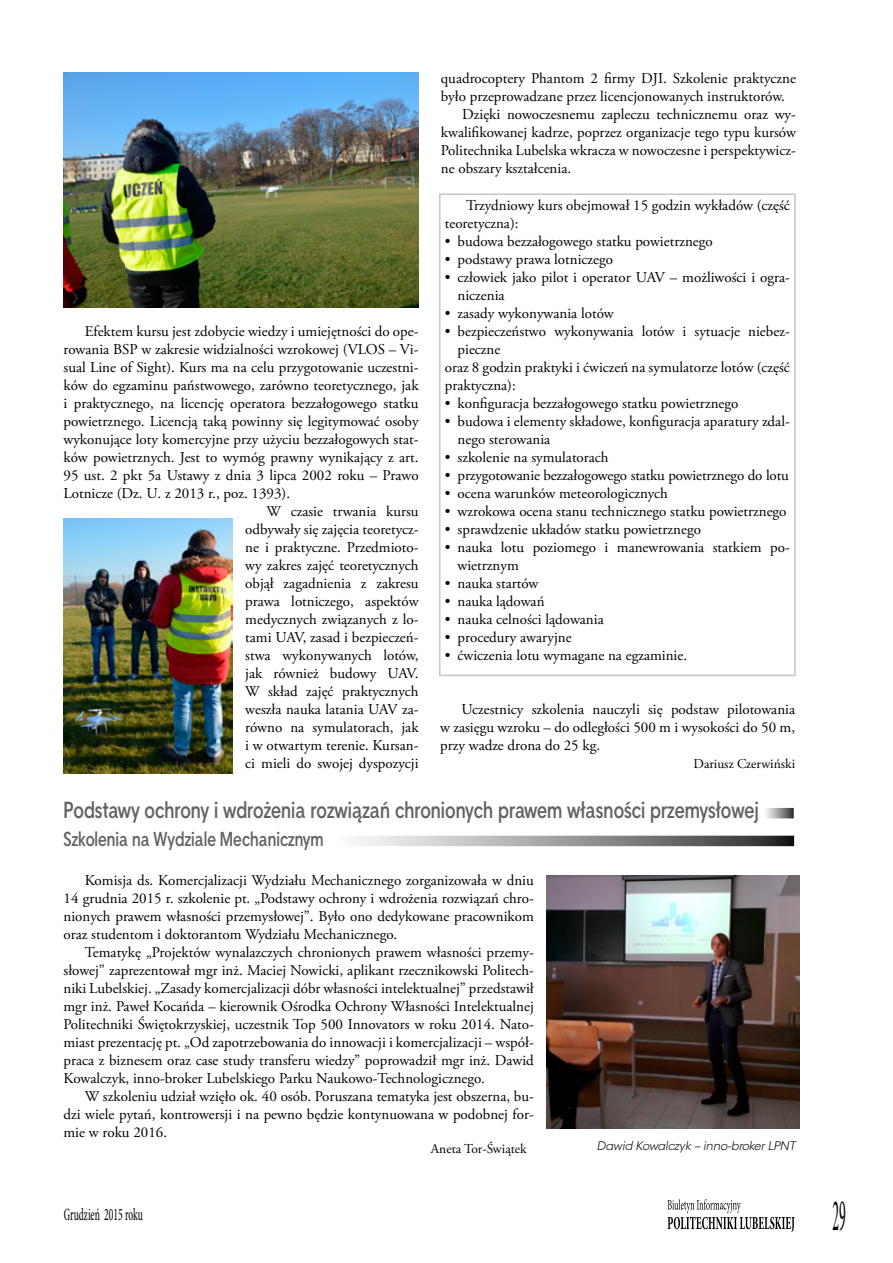
<style>
.page{position:relative;width:893px;height:1263px;background:#fff}
.page>*{position:absolute;margin:0;border:0;box-sizing:border-box;transform-origin:0 0}
.t1{font:condensed 45px "Minion Pro";color:#000;scale:.33 1}
.tytuł_3{font:700 22.5px "Straight Cnd EFN";color:#646363}
.tytuł_4{font:700 19.5px "Straight Cnd EFN";color:#646363}
.t2{font:condensed 17.4px "Minion Pro";color:#000;scale:.6 1}
.t3{font:15px/18px "Adobe Garamond Pro";color:#000;text-align:justify}
.Autor{font:13.5px "Adobe Garamond Pro";color:#000}
.fotografia{font:italic 12px "Straight EFN";color:#000}
</style>
<div class="page">
<svg style="left:668px;top:1199px;width:127px;height:33px"></svg>
<div style="left:439px;top:193px;width:357px;height:483px;border:2px solid #c6c6c6"></div>
<svg style="left:766px;top:808px;width:28px;height:10px"></svg>
<svg style="left:359px;top:836px;width:435px;height:10px;background:#939292"></svg>
<img style="left:64px;top:72px;width:355px;height:235px">
<img style="left:64px;top:519px;width:169px;height:254px">
<img style="left:547px;top:875px;width:252px;height:253px">
<p class="t3" style="left:64px;top:323px;width:357px;text-indent:21px">Efektem kursu jest zdobycie wiedzy i umiejętności do ope&shy;rowania BSP w zakresie widzialności wzrokowej (VLOS – Vi&shy;sual Line of Sight). Kurs ma na celu przygotowanie uczestni&shy;ków do egzaminu państwowego, zarówno teoretycznego, jak i praktycznego, na licencję operatora bezzałogowego statku powietrznego. Licencją taką powinny się legitymować osoby wykonujące loty komercyjne przy użyciu bezzałogowych stat&shy;ków powietrznych. Jest to wymóg prawny wynikający z art.<br>95 ust. 2 pkt 5a Ustawy z dnia 3 lipca 2002 roku – Prawo Lotnicze (Dz. U. z 2013 r., poz. 1393).</p>
<p class="t3" style="left:245px;top:503px;width:175px;text-indent:21px">W czasie trwania kursu odbywały się zajęcia teoretycz&shy;ne i praktyczne. Przedmioto&shy;wy zakres zajęć teoretycznych objął zagadnienia z zakresu prawa lotniczego, aspektów medycznych związanych z lo&shy;tami UAV, zasad i bezpieczeń&shy;stwa wykonywanych lotów, jak również budowy UAV.<br>W skład zajęć praktycznych weszła nauka latania UAV za&shy;równo na symulatorach, jak i w otwartym terenie. Kursan&shy;ci mieli do swojej dyspozycji</p>
<p class="t3" style="left:441px;top:70px;width:357px">quadrocoptery Phantom 2 firmy DJI. Szkolenie praktyczne było przeprowadzane przez licencjonowanych instruktorów.</p>
<p class="t3" style="left:441px;top:106px;width:357px;text-indent:21px">Dzięki nowoczesnemu zapleczu technicznemu oraz wy&shy;kwalifikowanej kadrze, poprzez organizacje tego typu kursów Politechnika Lubelska wkracza w nowoczesne i perspektywicz&shy;ne obszary kształcenia.</p>
<p class="t3" style="left:445px;top:197px;width:347px;text-indent:21px">Trzydniowy kurs obejmował 15 godzin wykładów (część teoretyczna):</p>
<p class="t3" style="left:445px;top:233px;width:270px">• budowa bezzałogowego statku powietrznego</p>
<p class="t3" style="left:445px;top:251px;width:170px">• podstawy prawa lotniczego</p>
<p class="t3" style="left:458px;top:269px;width:334px;text-indent:-13px">• człowiek jako pilot i operator UAV – możliwości i ogra&shy;niczenia</p>
<p class="t3" style="left:445px;top:305px;width:170px">• zasady wykonywania lotów</p>
<p class="t3" style="left:458px;top:323px;width:334px;text-indent:-13px">• bezpieczeństwo wykonywania lotów i sytuacje niebez&shy;pieczne</p>
<p class="t3" style="left:445px;top:359px;width:347px">oraz 8 godzin praktyki i ćwiczeń na symulatorze lotów (część praktyczna):</p>
<p class="t3" style="left:445px;top:395px;width:295px">• konfiguracja bezzałogowego statku powietrznego</p>
<p class="t3" style="left:458px;top:413px;width:334px;text-indent:-13px">• budowa i elementy składowe, konfiguracja aparatury zdal&shy;nego sterowania</p>
<p class="t3" style="left:445px;top:449px;width:165px">• szkolenie na symulatorach</p>
<p class="t3" style="left:445px;top:467px;width:346px">• przygotowanie bezzałogowego statku powietrznego do lotu</p>
<p class="t3" style="left:445px;top:485px;width:225px">• ocena warunków meteorologicznych</p>
<p class="t3" style="left:445px;top:503px;width:343px">• wzrokowa ocena stanu technicznego statku powietrznego</p>
<p class="t3" style="left:445px;top:521px;width:258px">• sprawdzenie układów statku powietrznego</p>
<p class="t3" style="left:458px;top:539px;width:334px;text-indent:-13px">• nauka lotu poziomego i manewrowania statkiem po&shy;wietrznym</p>
<p class="t3" style="left:445px;top:575px;width:95px">• nauka startów</p>
<p class="t3" style="left:445px;top:593px;width:101px">• nauka lądowań</p>
<p class="t3" style="left:445px;top:611px;width:160px">• nauka celności lądowania</p>
<p class="t3" style="left:445px;top:629px;width:128px">• procedury awaryjne</p>
<p class="t3" style="left:445px;top:647px;width:244px">• ćwiczenia lotu wymagane na egzaminie.</p>
<p class="t3" style="left:440px;top:700px;width:357px;text-indent:21px">Uczestnicy szkolenia nauczyli się podstaw pilotowania w zasięgu wzroku – do odległości 500 m i wysokości do 50 m, przy wadze drona do 25 kg.</p>
<p class="Autor" style="left:693px;top:755px;width:103px">Dariusz Czerwiński</p>
<p class="tytuł_3" style="left:64px;top:797px;width:697px">Podstawy ochrony i wdrożenia rozwiązań chronionych prawem własności przemysłowej</p>
<p class="tytuł_4" style="left:64px;top:827px;width:262px">Szkolenia na Wydziale Mechanicznym</p>
<p class="t3" style="left:64px;top:871px;width:472px;text-indent:21px">Komisja ds. Komercjalizacji Wydziału Mechanicznego zorganizowała w dniu 14 grudnia 2015 r. szkolenie pt. „Podstawy ochrony i wdrożenia rozwiązań chro&shy;nionych prawem własności przemysłowej”. Było ono dedykowane pracownikom oraz studentom i doktorantom Wydziału Mechanicznego.</p>
<p class="t3" style="left:64px;top:943px;width:472px;text-indent:21px">Tematykę „Projektów wynalazczych chronionych prawem własności przemy&shy;słowej” zaprezentował mgr inż. Maciej Nowicki, aplikant rzecznikowski Politech&shy;niki Lubelskiej. „Zasady komercjalizacji dóbr własności intelektualnej” przedstawił mgr inż. Paweł Kocańda – kierownik Ośrodka Ochrony Własności Intelektualnej Politechniki Świętokrzyskiej, uczestnik Top 500 Innovators w roku 2014. Nato&shy;miast prezentację pt. „Od zapotrzebowania do innowacji i komercjalizacji – współ&shy;praca z biznesem oraz case study transferu wiedzy” poprowadził mgr inż. Dawid Kowalczyk, inno-broker Lubelskiego Parku Naukowo-Technologicznego.</p>
<p class="t3" style="left:64px;top:1087px;width:472px;text-indent:21px">W szkoleniu udział wzięło ok. 40 osób. Poruszana tematyka jest obszerna, bu&shy;dzi wiele pytań, kontrowersji i na pewno będzie kontynuowana w podobnej for&shy;mie w roku 2016.</p>
<p class="Autor" style="left:431px;top:1140px;width:97px">Aneta Tor-Świątek</p>
<p class="t2" style="left:64px;top:1203px;width:134px">Grudzień 2015 roku</p>
<p class="fotografia" style="left:597px;top:1138px;width:200px">Dawid Kowalczyk – inno-broker LPNT</p>
<h1 class="t1" style="left:832px;top:1189px;width:42px">29</h1>
</div>
